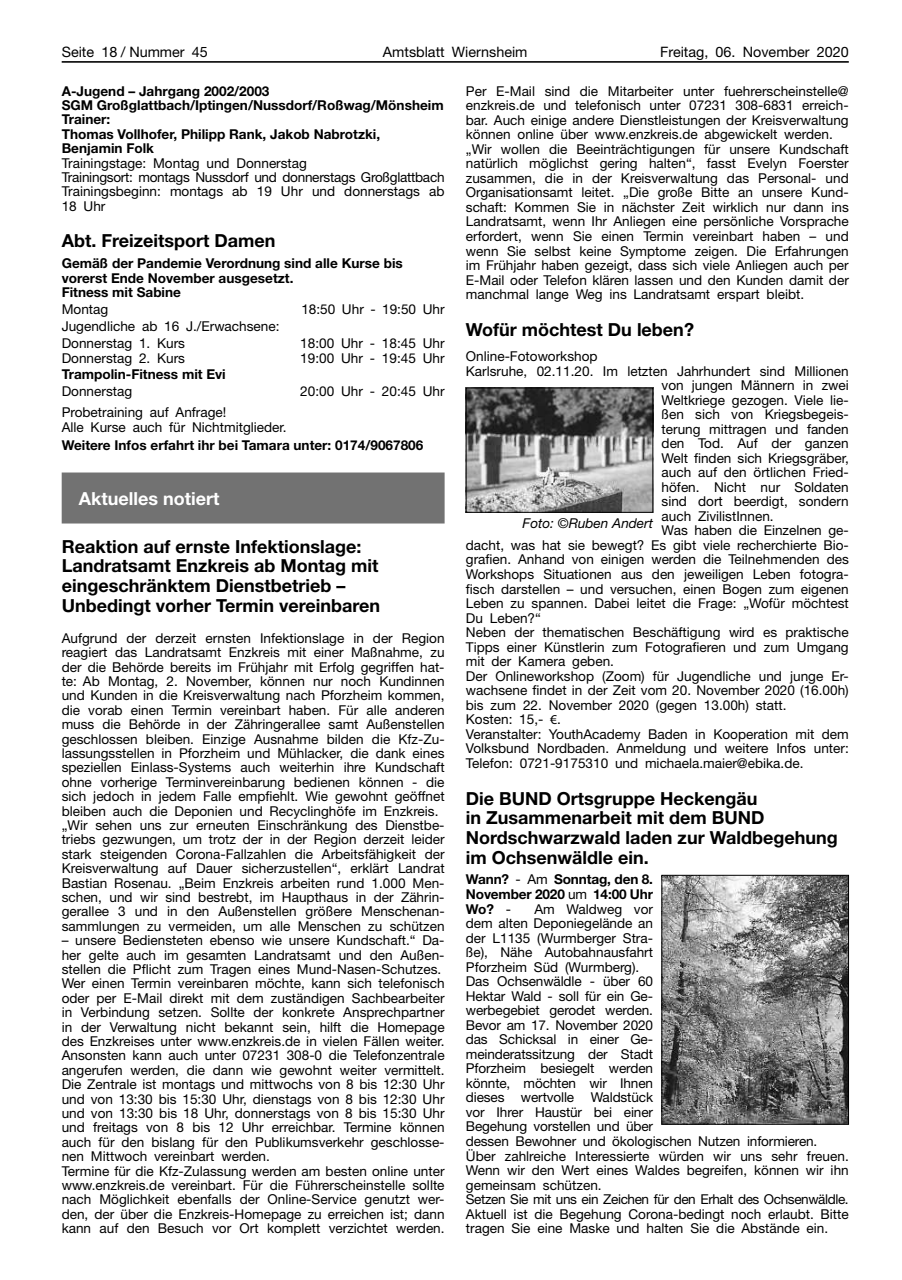
<style>
.page{position:relative;width:902px;height:1280px;background:#fff}
.page>*{position:absolute;margin:0;border:0;box-sizing:border-box;transform-origin:0 0}
.t1{font:700 18px/19.5px "Helvetica Neue";color:#000}
.t2{font:700 18px "Helvetica Neue";color:#fff}
.t3{font:14.4px "Helvetica Neue";color:#000}
.t4{font:13.65px/14.4px "Helvetica Neue";color:#000}
.t5{font:700 13.65px/14.4px "Helvetica Neue";color:#000}
.t6{font:italic 13.65px "Helvetica Neue";color:#000}
.s1{font-family:"Myriad Pro"}
.s2{font-weight:400}
</style>
<div class="page">
<hr style="left:62px;top:61px;width:786px;height:2px;background:#000">
<div style="left:62px;top:472px;width:382px;height:51px;background:#727272"></div>
<img style="left:468px;top:390px;width:183px;height:121px">
<div style="left:466px;top:388px;width:187px;height:125px;border:1px solid #000"></div>
<img style="left:663px;top:877px;width:183px;height:245px">
<div style="left:661px;top:875px;width:187px;height:249px;border:1px solid #000"></div>
<p class="t3" style="left:62px;top:43px;width:148px">Seite 18 / Nummer 45</p>
<p class="t3" style="left:383px;top:43px;width:146px">Amtsblatt Wiernsheim</p>
<p class="t3" style="left:660px;top:43px;width:190px">Freitag, 06. November 2020</p>
<p class="t5" style="left:62px;top:83px;width:383px">A-Jugend – Jahrgang 2002/2003<br>SGM Großglattbach/Iptingen/Nussdorf/Roßwag/Mönsheim<br>Trainer:<br>Thomas Vollhofer, Philipp Rank, Jakob Nabrotzki,<br>Benjamin Folk</p>
<p class="t4" style="left:62px;top:155px;width:384px">Trainingstage: Montag und Donnerstag<br>Trainingsort: montags Nussdorf und donnerstags Großglattbach Trainingsbeginn: montags ab 19 Uhr und donnerstags ab 18 Uhr</p>
<h1 class="t1" style="left:62px;top:231px;width:215px">Abt. Freizeitsport Damen</h1>
<p class="t5" style="left:62px;top:256px;width:342px">Gemäß der Pandemie Verordnung sind alle Kurse bis vorerst Ende November ausgesetzt.<br>Fitness mit Sabine</p>
<p class="t4" style="left:62px;top:302px;width:48px">Montag</p>
<p class="t4" style="left:301px;top:302px;width:145px">18:50 Uhr - 19:50 Uhr</p>
<p class="t4" style="left:62px;top:317px;width:219px;line-height:17.1px">Jugendliche ab 16 J./Erwachsene:<br>Donnerstag 1. Kurs</p>
<p class="t4" style="left:466px;top:83px;width:384px">Per E-Mail sind die Mitarbeiter unter fuehrerscheinstelle@ enzkreis.de und telefonisch unter 07231 308-6831 erreich&shy;bar. Auch einige andere Dienstleistungen der Kreisverwaltung können online über www.enzkreis.de abgewickelt werden. „Wir wollen die Beeinträchtigungen für unsere Kundschaft natürlich möglichst gering halten“, fasst Evelyn Foerster zusammen, die in der Kreisverwaltung das Personal- und Organisationsamt leitet. „Die große Bitte an unsere Kund&shy;schaft: Kommen Sie in nächster Zeit wirklich nur dann ins Landratsamt, wenn Ihr Anliegen eine persönliche Vorsprache erfordert, wenn Sie einen Termin vereinbart haben – und wenn Sie selbst keine Symptome zeigen. Die Erfahrungen im Frühjahr haben gezeigt, dass sich viele Anliegen auch per E-Mail oder Telefon klären lassen und den Kunden damit der manchmal lange Weg ins Landratsamt erspart bleibt.</p>
<h1 class="t1" style="left:466px;top:319px;width:229px">Wofür möchtest Du leben?</h1>
<p class="t4" style="left:466px;top:349px;width:133px">Online-Fotoworkshop</p>
<p class="t4" style="left:300px;top:335px;width:146px">18:00 Uhr - 18:45 Uhr</p>
<p class="t4" style="left:62px;top:350px;width:125px">Donnerstag 2. Kurs</p>
<p class="t4" style="left:300px;top:350px;width:146px">19:00 Uhr - 19:45 Uhr</p>
<p class="t5" style="left:62px;top:367px;width:166px">Trampolin-Fitness mit Evi</p>
<p class="t4" style="left:62px;top:384px;width:72px">Donnerstag</p>
<p class="t4" style="left:300px;top:384px;width:146px">20:00 Uhr - 20:45 Uhr</p>
<p class="t4" style="left:62px;top:405px;width:226px">Probetraining auf Anfrage!<br>Alle Kurse auch für Nichtmitglieder.</p>
<p class="t5" style="left:62px;top:438px;width:363px">Weitere Infos erfahrt ihr bei Tamara unter: 0174/9067806</p>
<p class="t4" style="left:466px;top:363px;width:384px">Karlsruhe, 02.11.20. Im letzten Jahrhundert sind Millionen</p>
<p class="t4" style="left:661px;top:378px;width:189px">von jungen Männern in zwei</p>
<p class="t4" style="left:661px;top:392px;width:189px">Weltkriege gezogen. Viele lie-</p>
<p class="t4" style="left:661px;top:407px;width:189px">ßen sich von Kriegsbegeis-</p>
<p class="t4" style="left:661px;top:421px;width:189px">terung mittragen und fanden</p>
<p class="t4" style="left:661px;top:436px;width:189px">den Tod. Auf der ganzen</p>
<p class="t4" style="left:661px;top:450px;width:189px">Welt finden sich Kriegsgräber,</p>
<p class="t4" style="left:661px;top:465px;width:189px">auch auf den örtlichen Fried-</p>
<p class="t4" style="left:661px;top:480px;width:189px">höfen. Nicht nur Soldaten</p>
<p class="t4" style="left:661px;top:494px;width:189px">sind dort beerdigt, sondern</p>
<p class="t4" style="left:661px;top:509px;width:114px">auch ZivilistInnen.</p>
<p class="t4" style="left:661px;top:523px;width:189px">Was haben die Einzelnen ge-</p>
<p class="t4" style="left:466px;top:538px;width:384px">dacht, was hat sie bewegt? Es gibt viele recherchierte Bio-</p>
<p class="t4" style="left:466px;top:552px;width:384px">grafien. Anhand von einigen werden die Teilnehmenden des</p>
<p class="t4" style="left:466px;top:567px;width:384px">Workshops Situationen aus den jeweiligen Leben fotogra-</p>
<p class="t4" style="left:466px;top:581px;width:384px">fisch darstellen – und versuchen, einen Bogen zum eigenen</p>
<p class="t4" style="left:466px;top:596px;width:384px">Leben zu spannen. Dabei leitet die Frage: „Wofür möchtest</p>
<p class="t4" style="left:466px;top:610px;width:77px">Du Leben?“</p>
<p class="t4" style="left:466px;top:625px;width:384px">Neben der thematischen Beschäftigung wird es praktische</p>
<p class="t4" style="left:466px;top:639px;width:384px">Tipps einer Künstlerin zum Fotografieren und zum Umgang</p>
<p class="t4" style="left:466px;top:654px;width:150px">mit der Kamera geben.</p>
<p class="t4" style="left:466px;top:668px;width:384px">Der Onlineworkshop (Zoom) für Jugendliche und junge Er-</p>
<p class="t4" style="left:466px;top:683px;width:384px">wachsene findet in der Zeit vom 20. November 2020 (16.00h)</p>
<p class="t4" style="left:466px;top:697px;width:322px">bis zum 22. November 2020 (gegen 13.00h) statt.</p>
<p class="t4" style="left:466px;top:712px;width:97px">Kosten: 15,- <span class="s1">€</span>.</p>
<p class="t4" style="left:466px;top:727px;width:384px">Veranstalter: YouthAcademy Baden in Kooperation mit dem</p>
<p class="t4" style="left:466px;top:741px;width:384px">Volksbund Nordbaden. Anmeldung und weitere Infos unter:</p>
<p class="t4" style="left:466px;top:756px;width:339px">Telefon: 0721-9175310 und michaela.maier@ebika.de.</p>
<h1 class="t1" style="left:466px;top:788px;width:373px">Die BUND Ortsgruppe Heckengäu<br>in Zusammenarbeit mit dem BUND<br>Nordschwarzwald laden zur Waldbegehung im Ochsenwäldle ein.</h1>
<p class="t5" style="left:466px;top:872px;width:189px;text-align:justify">Wann? <span class="s2">- Am</span> Sonntag, den 8.<br>November 2020 <span class="s2">um</span> 14:00 Uhr Wo? <span class="s2">-</span></p>
<h1 class="t2" style="left:79px;top:487px;width:142px">Aktuelles notiert</h1>
<h1 class="t1" style="left:62px;top:536px;width:320px">Reaktion auf ernste Infektionslage:<br>Landratsamt Enzkreis ab Montag mit eingeschränktem Dienstbetrieb – Unbedingt vorher Termin vereinbaren</h1>
<p class="t4" style="left:62px;top:631px;width:384px">Aufgrund der derzeit ernsten Infektionslage in der Region reagiert das Landratsamt Enzkreis mit einer Maßnahme, zu der die Behörde bereits im Frühjahr mit Erfolg gegriffen hat&shy;te: Ab Montag, 2. November, können nur noch Kundinnen und Kunden in die Kreisverwaltung nach Pforzheim kommen, die vorab einen Termin vereinbart haben. Für alle anderen muss die Behörde in der Zähringerallee samt Außenstellen geschlossen bleiben. Einzige Ausnahme bilden die Kfz-Zu&shy;lassungsstellen in Pforzheim und Mühlacker, die dank eines speziellen Einlass-Systems auch weiterhin ihre Kundschaft ohne vorherige Terminvereinbarung bedienen können - die sich jedoch in jedem Falle empfiehlt. Wie gewohnt geöffnet bleiben auch die Deponien und Recyclinghöfe im Enzkreis. „Wir sehen uns zur erneuten Einschränkung des Dienstbe&shy;triebs gezwungen, um trotz der in der Region derzeit leider stark steigenden Corona-Fallzahlen die Arbeitsfähigkeit der Kreisverwaltung auf Dauer sicherzustellen“, erklärt Landrat Bastian Rosenau. „Beim Enzkreis arbeiten rund 1.000 Men&shy;schen, und wir sind bestrebt, im Haupthaus in der Zährin&shy;gerallee 3 und in den Außenstellen größere Menschenan&shy;sammlungen zu vermeiden, um alle Menschen zu schützen</p>
<p class="t4" style="left:62px;top:933px;width:384px">– unsere Bediensteten ebenso wie unsere Kundschaft.“ Da&shy;her gelte auch im gesamten Landratsamt und den Außen&shy;stellen die Pflicht zum Tragen eines Mund-Nasen-Schutzes.<br>Wer einen Termin vereinbaren möchte, kann sich telefonisch oder per E-Mail direkt mit dem zuständigen Sachbearbeiter in Verbindung setzen. Sollte der konkrete Ansprechpartner in der Verwaltung nicht bekannt sein, hilft die Homepage des Enzkreises unter www.enzkreis.de in vielen Fällen weiter.<br>Ansonsten kann auch unter 07231 308-0 die Telefonzentrale angerufen werden, die dann wie gewohnt weiter vermittelt.<br>Die Zentrale ist montags und mittwochs von 8 bis 12:30 Uhr und von 13:30 bis 15:30 Uhr, dienstags von 8 bis 12:30 Uhr und von 13:30 bis 18 Uhr, donnerstags von 8 bis 15:30 Uhr und freitags von 8 bis 12 Uhr erreichbar. Termine können auch für den bislang für den Publikumsverkehr geschlosse&shy;nen Mittwoch vereinbart werden.<br>Termine für die Kfz-Zulassung werden am besten online unter www.enzkreis.de vereinbart. Für die Führerscheinstelle sollte nach Möglichkeit ebenfalls der Online-Service genutzt wer&shy;den, der über die Enzkreis-Homepage zu erreichen ist; dann kann auf den Besuch vor Ort komplett verzichtet werden.</p>
<p class="t6" style="left:522px;top:515px;width:132px">Foto: ©Ruben Andert</p>
<p class="t4" style="left:466px;top:901px;width:384px;text-indent:68px">Am Waldweg vor<br>dem alten Deponiegelände an<br>der L1135 (Wurmberger Stra-<br>ße), Nähe Autobahnausfahrt<br>Pforzheim Süd (Wurmberg).<br>Das Ochsenwäldle - über 60<br>Hektar Wald - soll für ein Ge-<br>werbegebiet gerodet werden.<br>Bevor am 17. November 2020<br>das Schicksal in einer Ge-<br>meinderatssitzung der Stadt<br>Pforzheim besiegelt werden<br>könnte, möchten wir Ihnen<br>dieses wertvolle Waldstück<br>vor Ihrer Haustür bei einer<br>Begehung vorstellen und über<br>dessen Bewohner und ökologischen Nutzen informieren.<br>Über zahlreiche Interessierte würden wir uns sehr freuen.<br>Wenn wir den Wert eines Waldes begreifen, können wir ihn gemeinsam schützen.<br>Setzen Sie mit uns ein Zeichen für den Erhalt des Ochsenwäldle.<br>Aktuell ist die Begehung Corona-bedingt noch erlaubt. Bitte tragen Sie eine Maske und halten Sie die Abstände ein.</p>
</div>
